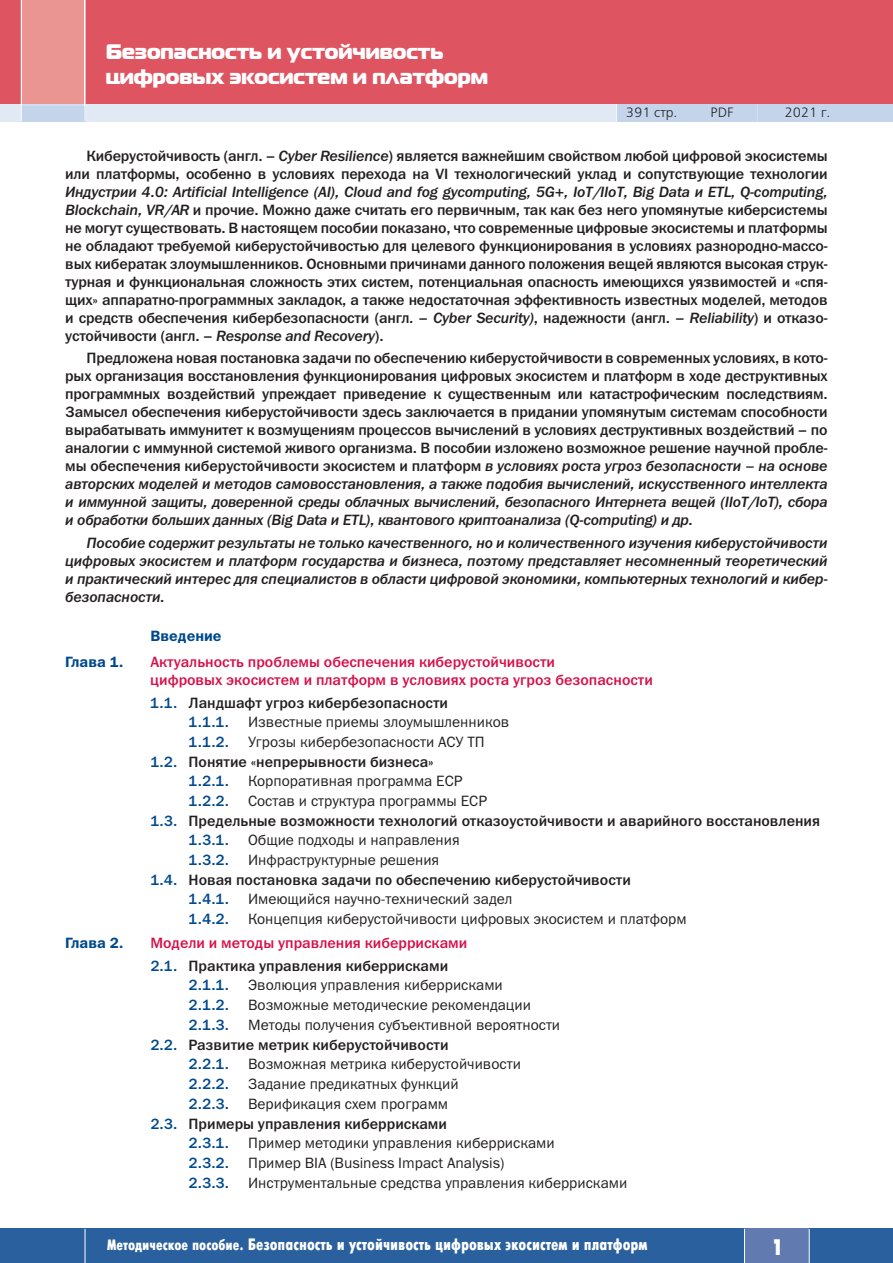
<style>
.page{position:relative;width:893px;height:1263px;background:#fff}
.page>*{position:absolute;margin:0;border:0;box-sizing:border-box;transform-origin:0 0}
.t1{font:700 22.5px "Futuris X Cond C";color:#fff}
.t2{font:21px/25.2px "Magistral Black C";color:#fff}
.t3{font:16.5px "Futuris X Cond C";color:#fff}
.t4{font:15px/18px "Franklin Gothic Medium C";letter-spacing:-.005em;color:#231f20}
.t5{font:15px "Franklin Gothic Book C";color:#231f20}
.t6{font:italic 15px/18px "Franklin Gothic Medium C";letter-spacing:-.005em;color:#231f20;text-align:justify}
.t7{font:15px/18px "Franklin Gothic Medium C";color:#d70f48}
.t8{font:15px "Franklin Gothic Medium C";color:#01498e}
.t9{font:15px "Franklin Gothic Demi C";color:#01498e}
.t10{font:13.5px "Free Set C";color:#231f20}
.s1{font-style:italic}
.s2{color:#01498e}
.s3{color:#231f20}
.s4{font-size:15px}
</style>
<div class="page">
<div style="left:0;top:0;width:893px;height:106px;background:#df5461"></div>
<div style="left:0;top:1229px;width:893px;height:34px;background:#2b609f"></div>
<div style="left:744px;top:1229px;width:65px;height:34px;background:#617bb1"></div>
<hr style="left:744px;top:1229px;width:1px;height:34px;background:#fff">
<hr style="left:809px;top:1229px;width:1px;height:34px;background:#fff">
<hr style="left:85px;top:1229px;width:1px;height:34px;background:#fff">
<div style="left:0;top:104px;width:893px;height:17px;background:#e0e9f4"></div>
<div style="left:686px;top:104px;width:72px;height:17px;background:#c3d4eb"></div>
<div style="left:21px;top:104px;width:64px;height:17px;background:#c3d4eb"></div>
<hr style="left:21px;top:0;width:1px;height:121px;background:#fff">
<hr style="left:85px;top:0;width:1px;height:121px;background:#fff">
<svg style="left:616px;top:105px;width:1px;height:16px"></svg>
<svg style="left:758px;top:104px;width:1px;height:17px"></svg>
<div style="left:759px;top:104px;width:134px;height:17px;background:#c3d4eb"></div>
<div style="left:617px;top:104px;width:69px;height:17px;background:#c3d4eb"></div>
<div style="left:22px;top:0;width:63px;height:104px;background:#eb9593"></div>
<hr style="left:22px;top:104px;width:63px;height:2px;background:#ceddef">
<h2 class="t2" style="left:106px;top:39px;width:384px">Безопасность и устойчивость цифровых экосистем и платформ</h2>
<p class="t10" style="left:626px;top:104px;width:53px">391 стр.</p>
<p class="t10" style="left:711px;top:104px;width:24px">PDF</p>
<p class="t10" style="left:784px;top:104px;width:47px">2021 г.</p>
<p class="t4" style="left:65px;top:147px;width:764px;text-align:right">Киберустойчивость (англ. – <span class="s1">Сyber Resilience</span>) является важнейшим свойством любой цифровой экосистемы или платформы, особенно в условиях перехода на VI технологический уклад и сопутствующие технологии</p>
<p class="t4" style="left:65px;top:183px;width:764px;text-align:justify"><span class="s1">Индустрии 4.0: Artificial Intelligence (AI), Сloud and fog gycomputing, 5G+, IoT/IIoT, Big Data и ETL, Q-computing, Blockchain, VR/AR</span> и прочие. Можно даже считать его первичным, так как без него упомянутые киберсистемы не могут существовать. В настоящем пособии показано, что современные цифровые экосистемы и платформы не обладают требуемой киберустойчивостью для целевого функционирования в условиях разнородно-массо&shy;вых кибератак злоумышленников. Основными причинами данного положения вещей являются высокая струк&shy;турная и функциональная сложность этих систем, потенциальная опасность имеющихся уязвимостей и «спя&shy;щих» аппаратно-программных закладок, а также недостаточная эффективность известных моделей, методов и средств обеспечения кибербезопасности (англ. – <span class="s1">Cyber Security)</span>, надежности (англ. – <span class="s1">Reliability</span>) и отказо&shy;устойчивости (англ. – <span class="s1">Response and Recovery</span>).</p>
<p class="t4" style="left:65px;top:349px;width:764px;text-align:justify;text-indent:21px">Предложена новая постановка задачи по обеспечению киберустойчивости в современных условиях, в кото&shy;рых организация восстановления функционирования цифровых экосистем и платформ в ходе деструктивных программных воздействий упреждает приведение к существенным или катастрофическим последствиям.<br>Замысел обеспечения киберустойчивости здесь заключается в придании упомянутым системам способности вырабатывать иммунитет к возмущениям процессов вычислений в условиях деструктивных воздействий – по аналогии с иммунной системой живого организма. В пособии изложено возможное решение научной пробле&shy;мы обеспечения киберустойчивости экосистем и платформ <span class="s1">в условиях роста угроз безопасности – на основе авторских моделей и методов самовосстановления, а также подобия вычислений, искусственного интеллекта и иммунной защиты, доверенной среды облачных вычислений, безопасного Интернета вещей (IIoT/IoT), сбора и обработки больших данных (Big Data и ETL), квантового криптоанализа (Q-computing) и др.</span></p>
<p class="t6" style="left:65px;top:533px;width:764px;text-indent:21px">Пособие содержит результаты не только качественного, но и количественного изучения киберустойчивости цифровых экосистем и платформ государства и бизнеса, поэтому представляет несомненный теоретический и практический интерес для специалистов в области цифровой экономики, компьютерных технологий и кибер&shy;безопасности.</p>
<p class="t9" style="left:150px;top:627px;width:73px">Введение</p>
<p class="t9" style="left:65px;top:653px;width:60px">Глава 1.</p>
<p class="t7" style="left:150px;top:653px;width:504px">Актуальность проблемы обеспечения киберустойчивости<br>цифровых экосистем и платформ в условиях роста угроз безопасности</p>
<p class="t4" style="left:189px;top:694px;width:261px;line-height:18.9px;text-indent:-38px"><span class="s2">1.1.</span> Ландшафт угроз кибербезопасности<br><span class="s2">1.1.1.</span></p>
<p class="t5" style="left:248px;top:713px;width:263px">Известные приемы злоумышленников</p>
<p class="t8" style="left:189px;top:733px;width:42px">1.1.2.</p>
<p class="t5" style="left:248px;top:733px;width:238px">Угрозы кибербезопасности АСУ ТП</p>
<p class="t4" style="left:189px;top:753px;width:247px;line-height:18.9px;text-indent:-38px"><span class="s2">1.2.</span> Понятие «непрерывности бизнеса»<br><span class="s2">1.2.1.</span></p>
<p class="t5" style="left:248px;top:772px;width:216px">Корпоративная программа ECP</p>
<p class="t8" style="left:189px;top:792px;width:42px">1.2.2.</p>
<p class="t5" style="left:248px;top:792px;width:240px">Cостав и структура программы ECP</p>
<p class="t4" style="left:189px;top:812px;width:633px;line-height:18.9px;text-indent:-38px"><span class="s2">1.3.</span> Предельные возможности технологий отказоустойчивости и аварийного восстановления<br><span class="s2">1.3.1.</span></p>
<p class="t5" style="left:248px;top:831px;width:213px">Общие подходы и направления</p>
<p class="t8" style="left:189px;top:851px;width:42px">1.3.2.</p>
<p class="t5" style="left:248px;top:851px;width:193px">Инфраструктурные решения</p>
<p class="t4" style="left:189px;top:871px;width:444px;line-height:18.9px;text-indent:-38px"><span class="s2">1.4.</span> Новая постановка задачи по обеспечению киберустойчивости<br><span class="s2">1.4.1.</span></p>
<p class="t5" style="left:248px;top:890px;width:266px">Имеющийся научно-технический задел</p>
<p class="t8" style="left:189px;top:910px;width:42px">1.4.2.</p>
<p class="t5" style="left:248px;top:910px;width:440px">Концепция киберустойчивости цифровых экосистем и платформ</p>
<p class="t9" style="left:65px;top:934px;width:60px">Глава 2.</p>
<p class="t7" style="left:150px;top:931px;width:318px;line-height:23.1px">Модели и методы управления киберрисками<br><span class="s2">2.1.</span> <span class="s3">Практика управления киберрисками</span></p>
<p class="t8" style="left:189px;top:976px;width:42px">2.1.1.</p>
<p class="t5" style="left:248px;top:976px;width:256px">Эволюция управления киберрисками</p>
<p class="t8" style="left:189px;top:996px;width:42px">2.1.2.</p>
<p class="t5" style="left:248px;top:996px;width:284px">Возможные методические рекомендации</p>
<p class="t8" style="left:189px;top:1016px;width:42px">2.1.3.</p>
<p class="t5" style="left:248px;top:1016px;width:314px">Методы получения субъективной вероятности</p>
<p class="t4" style="left:189px;top:1035px;width:262px;line-height:18.9px;text-indent:-38px"><span class="s2">2.2.</span> Развитие метрик киберустойчивости<br><span class="s2">2.2.1.</span></p>
<p class="t5" style="left:248px;top:1055px;width:274px">Возможная метрика киберустойчивости</p>
<p class="t8" style="left:189px;top:1075px;width:42px">2.2.2.</p>
<p class="t5" style="left:248px;top:1075px;width:212px">Задание предикатных функций</p>
<p class="t8" style="left:189px;top:1095px;width:42px">2.2.3.</p>
<p class="t5" style="left:248px;top:1095px;width:202px">Верификация схем программ</p>
<p class="t4" style="left:189px;top:1114px;width:260px;line-height:18.9px;text-indent:-38px"><span class="s2">2.3.</span> Примеры управления киберрисками<br><span class="s2">2.3.1.</span></p>
<p class="t5" style="left:248px;top:1134px;width:308px">Пример методики управления киберрисками</p>
<p class="t8" style="left:189px;top:1154px;width:42px">2.3.2.</p>
<p class="t5" style="left:248px;top:1154px;width:258px">Пример BIA (Business Impact Analysis)</p>
<p class="t8" style="left:189px;top:1174px;width:42px">2.3.3.</p>
<p class="t5" style="left:248px;top:1174px;width:381px">Инструментальные средства управления киберрисками</p>
<p class="t3" style="left:107px;top:1235px;width:542px"><span class="s4">Методическое пособие.</span> Безопасность и устойчивость цифровых экосистем и платформ</p>
<h1 class="t1" style="left:771px;top:1234px;width:15px">1</h1>
</div>
